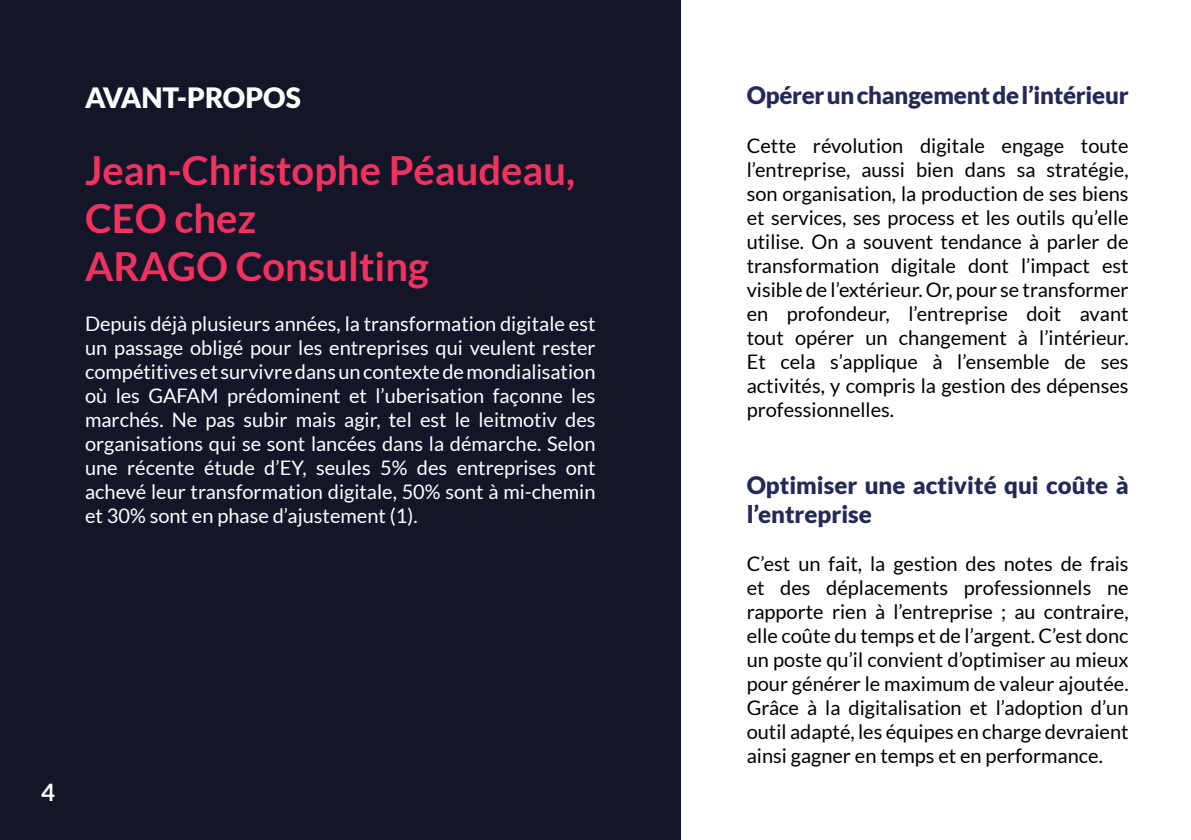
<style>
.page{position:relative;width:1191px;height:840px;background:#fff}
.page>*{position:absolute;margin:0;border:0;box-sizing:border-box;transform-origin:0 0}
.t1{font:700 40px/48px "Lato";color:#f1325f}
.t2{font:900 28px "Lato";color:#fff}
.t3{font:900 24px/28.8px "Lato";color:#242a55}
.t4{font:700 24px "Lato";color:#fff}
.t5{font:20px/24px "Lato";color:#000;text-align:justify}
.t6{font:20px/24px "Lato";color:#fff;text-align:justify}
</style>
<div class="page">
<div style="left:0;top:0;width:680px;height:839px;background:#131629"></div>
<h2 class="t2" style="left:85px;top:80px;width:217px">AVANT-PROPOS</h2>
<h1 class="t1" style="left:85px;top:145px;width:491px">Jean-Christophe Péaudeau,<br>CEO chez<br>ARAGO Consulting</h1>
<p class="t6" style="left:85px;top:311px;width:512px">Depuis déjà plusieurs années, la transformation digitale est un passage obligé pour les entreprises qui veulent rester compétitives et survivre dans un contexte de mondialisation où les GAFAM prédominent et l’uberisation façonne les marchés. Ne pas subir mais agir, tel est le leitmotiv des organisations qui se sont lancées dans la démarche. Selon une récente étude d’EY, seules 5% des entreprises ont achevé leur transformation digitale, 50% sont à mi-chemin et 30% sont en phase d’ajustement (1).</p>
<p class="t4" style="left:41px;top:777px;width:15px">4</p>
<p class="t3" style="left:746px;top:81px;width:383px">Opérer un changement de l’intérieur</p>
<p class="t5" style="left:746px;top:133px;width:383px">Cette révolution digitale engage toute l’entreprise, aussi bien dans sa stratégie, son organisation, la production de ses biens et services, ses process et les outils qu’elle utilise. On a souvent tendance à parler de transformation digitale dont l’impact est visible de l’extérieur. Or, pour se transformer en profondeur, l’entreprise doit avant tout opérer un changement à l’intérieur.<br>Et cela s’applique à l’ensemble de ses activités, y compris la gestion des dépenses professionnelles.</p>
<p class="t3" style="left:746px;top:469px;width:383px">Optimiser une activité qui coûte à l’entreprise</p>
<p class="t5" style="left:746px;top:550px;width:383px">C’est un fait, la gestion des notes de frais et des déplacements professionnels ne rapporte rien à l’entreprise ; au contraire, elle coûte du temps et de l’argent. C’est donc un poste qu’il convient d’optimiser au mieux pour générer le maximum de valeur ajoutée.<br>Grâce à la digitalisation et l’adoption d’un outil adapté, les équipes en charge devraient ainsi gagner en temps et en performance.</p>
</div>
